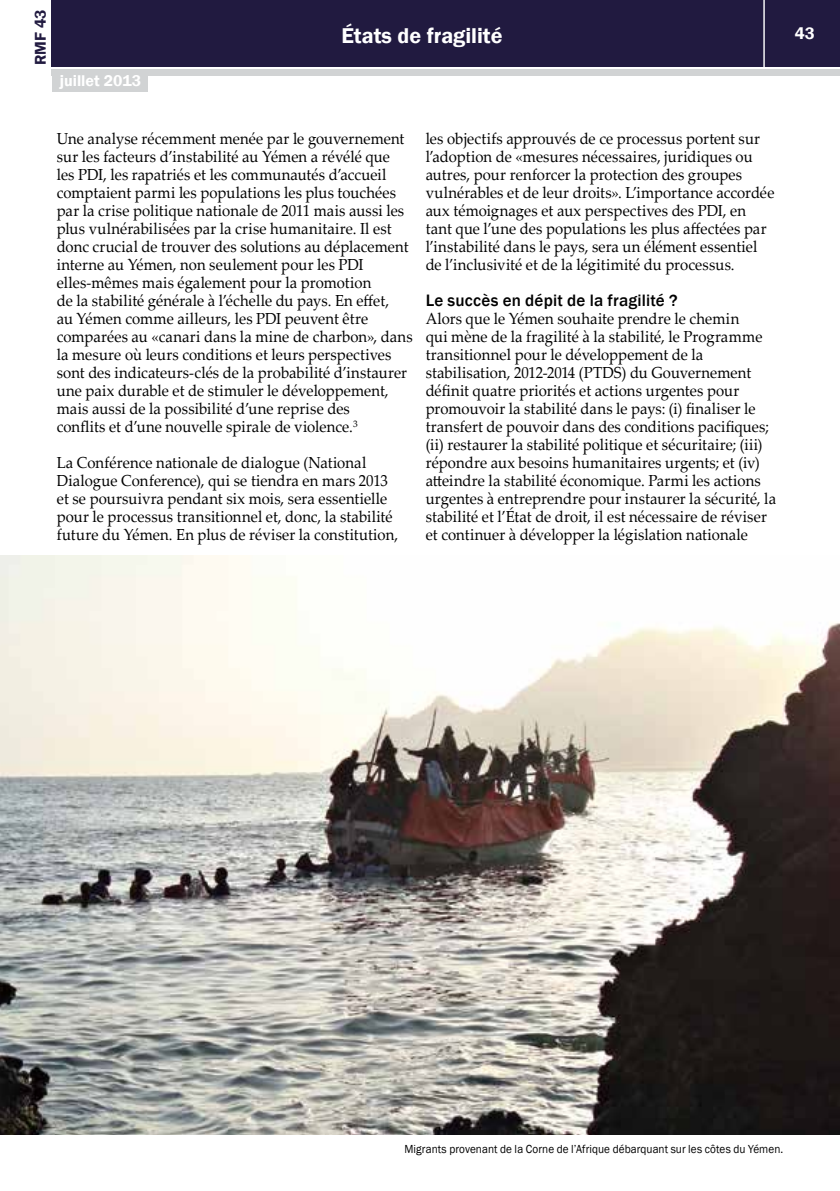
<style>
.page{position:relative;width:840px;height:1191px;background:#fff}
.page>*{position:absolute;margin:0;border:0;box-sizing:border-box;transform-origin:0 0}
.t1{font:600 22px "Franklin Gothic";color:#fff}
.t2{font:500 17px "Franklin Gothic";letter-spacing:.01em;color:#000}
.t3{font:600 17px "Franklin Gothic";color:#fff}
.t4{font:16px/18px "Palatino Linotype";letter-spacing:.005em;color:#000;scale:.93 1}
.t5{font:600 16px "Franklin Gothic";color:#fff}
.t6{font:600 16px "Franklin Gothic";color:#211a40}
.t7{font:12px "Franklin Gothic";letter-spacing:.005em;color:#000;scale:.93 1}
</style>
<div class="page">
<div style="left:52px;top:0;width:787px;height:66px;background:#211a40"></div>
<div style="left:52px;top:69px;width:787px;height:6px;background:#d1d3d4"></div>
<hr style="left:763px;top:0;width:1px;height:68px;background:#fff">
<div style="left:52px;top:74px;width:96px;height:18px;background:#d1d3d4"></div>
<img style="left:0;top:556px;width:839px;height:578px">
<p class="t6" style="left:31px;top:65px;width:57px;rotate:-90deg">RMF 43</p>
<p class="t5" style="left:60px;top:71px;width:83px">juillet 2013</p>
<h1 class="t1" style="left:341px;top:22px;width:162px">États de fragilité</h1>
<p class="t3" style="left:794px;top:23px;width:21px">43</p>
<p class="t4" style="left:57px;top:129px;width:384px">Une analyse récemment menée par le gouvernement sur les facteurs d’instabilité au Yémen a révélé que<br>les PDI, les rapatriés et les communautés d’accueil comptaient parmi les populations les plus touchées par la crise politique nationale de 2011 mais aussi les plus vulnérabilisées par la crise humanitaire. Il est donc crucial de trouver des solutions au déplacement interne au Yémen, non seulement pour les PDI elles-mêmes mais également pour la promotion<br>de la stabilité générale à l’échelle du pays. En effet,<br>au Yémen comme ailleurs, les PDI peuvent être comparées au «canari dans la mine de charbon», dans la mesure où leurs conditions et leurs perspectives sont des indicateurs-clés de la probabilité d’instaurer une paix durable et de stimuler le développement, mais aussi de la possibilité d’une reprise des<br>conflits et d’une nouvelle spirale de violence.<sup>3</sup></p>
<p class="t4" style="left:57px;top:453px;width:368px">La Conférence nationale de dialogue (National Dialogue Conference), qui se tiendra en mars 2013 et se poursuivra pendant six mois, sera essentielle pour le processus transitionnel et, donc, la stabilité future du Yémen. En plus de réviser la constitution,</p>
<p class="t4" style="left:425px;top:129px;width:376px">les objectifs approuvés de ce processus portent sur l’adoption de «mesures nécessaires, juridiques ou autres, pour renforcer la protection des groupes vulnérables et de leur droits». L’importance accordée aux témoignages et aux perspectives des PDI, en tant que l’une des populations les plus affectées par l’instabilité dans le pays, sera un élément essentiel de l’inclusivité et de la légitimité du processus.</p>
<p class="t2" style="left:425px;top:290px;width:253px">Le succès en dépit de la fragilité ?</p>
<p class="t4" style="left:425px;top:309px;width:378px">Alors que le Yémen souhaite prendre le chemin<br>qui mène de la fragilité à la stabilité, le Programme transitionnel pour le développement de la stabilisation, 2012-2014 (PTDS) du Gouvernement définit quatre priorités et actions urgentes pour promouvoir la stabilité dans le pays: (i) finaliser le transfert de pouvoir dans des conditions pacifiques; (ii) restaurer la stabilité politique et sécuritaire; (iii) répondre aux besoins humanitaires urgents; et (iv) atteindre la stabilité économique. Parmi les actions urgentes à entreprendre pour instaurer la sécurité, la stabilité et l’État de droit, il est nécessaire de réviser et continuer à développer la législation nationale</p>
<p class="t7" style="left:404px;top:1141px;width:408px">Migrants provenant de la Corne de l’Afrique débarquant sur les côtes du Yémen.</p>
</div>
